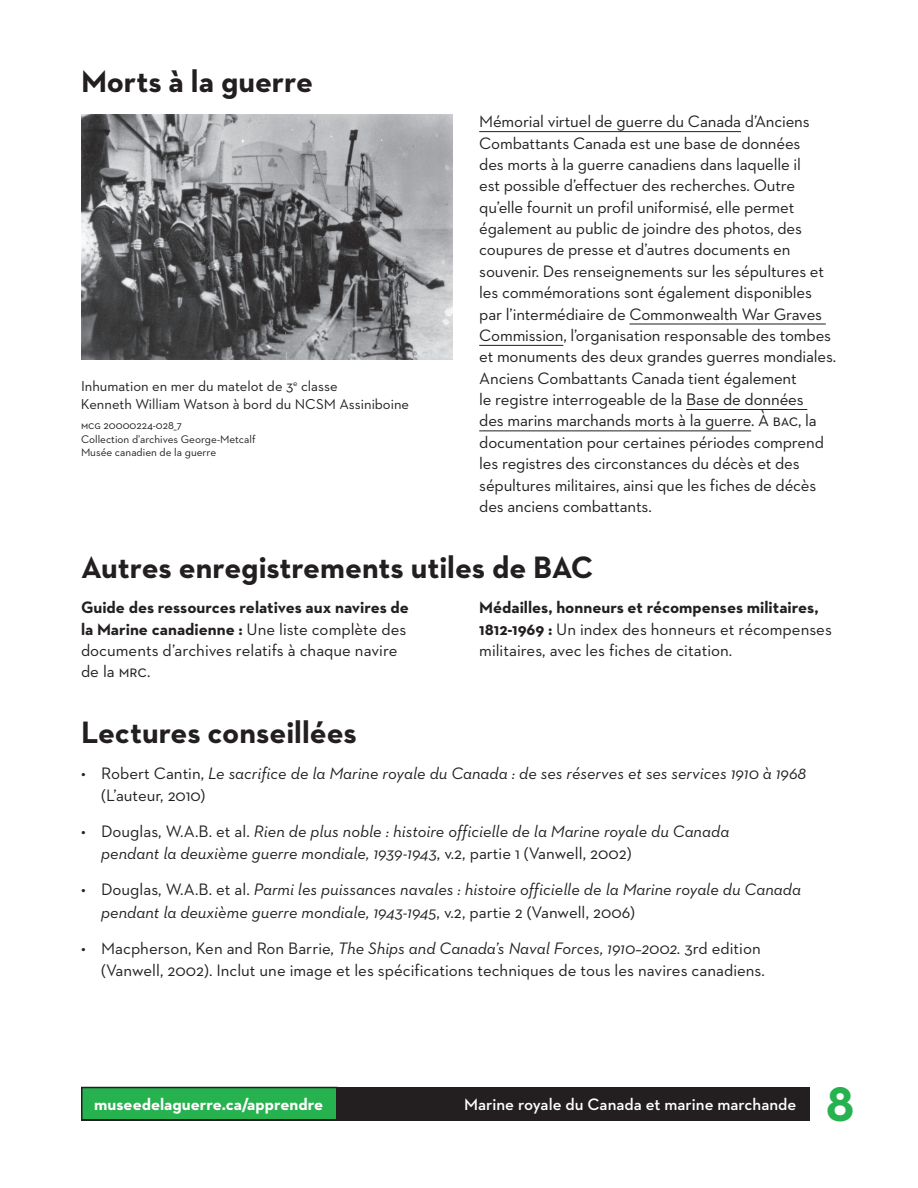
<style>
.page{position:relative;width:918px;height:1188px;background:#fff}
.page>*{position:absolute;margin:0;border:0;box-sizing:border-box;transform-origin:0 0}
.t1{font:700 49.5px "Neutraface 2 Text";color:#27b250}
.t2{font:700 31.5px "Neutraface 2 Text";color:#231f20}
.t3{font:16.8px/21.5px "Neutraface 2 Text";letter-spacing:-.01em;color:#231f20}
.t4{font:italic 16.8px/22.5px "Neutraface 2 Text";color:#231f20}
.t5{font:600 16.8px "Neutraface 2 Text";color:#fff}
.t6{font:700 16.8px "Neutraface 2 Text";color:#fff}
.t7{font:14.7px/18px "Neutraface 2 Text";color:#231f20}
.t8{font:11.25px/13.5px "Neutraface 2 Text";color:#231f20}
.s1{font-weight:700}
.s2{font-style:normal}
.s3{font-style:italic}
</style>
<div class="page">
<div style="left:81px;top:1087px;width:729px;height:33px;background:#231f20"></div>
<div style="left:82px;top:1088px;width:255px;height:32px;background:#27b250"></div>
<div style="left:81px;top:1087px;width:257px;height:33px;border:2px solid #231f20"></div>
<hr style="left:479px;top:131px;width:262px;height:1px;background:#231f20">
<hr style="left:629px;top:324px;width:197px;height:1px;background:#231f20">
<hr style="left:479px;top:345px;width:84px;height:1px;background:#231f20">
<hr style="left:686px;top:409px;width:121px;height:1px;background:#231f20">
<hr style="left:479px;top:431px;width:272px;height:1px;background:#231f20">
<img style="left:81px;top:114px;width:371px;height:245px">
<h2 class="t2" style="left:81px;top:61px;width:234px">Morts à la guerre</h2>
<p class="t7" style="left:81px;top:377px;width:330px">Inhumation en mer du matelot de 3<sup>e</sup> classe<br>Kenneth William Watson à bord du NCSM Assiniboine</p>
<p class="t8" style="left:81px;top:419px;width:176px">mcg 20000224-028_7<br>Collection d’archives George-Metcalf<br>Musée canadien de la guerre</p>
<p class="t3" style="left:479px;top:110px;width:359px">Mémorial virtuel de guerre du Canada d’Anciens Combattants Canada est une base de données<br>des morts à la guerre canadiens dans laquelle il<br>est possible d’effectuer des recherches. Outre qu’elle fournit un profil uniformisé, elle permet également au public de joindre des photos, des coupures de presse et d’autres documents en souvenir. Des renseignements sur les sépultures et les commémorations sont également disponibles par l’intermédiaire de Commonwealth War Graves Commission, l’organisation responsable des tombes et monuments des deux grandes guerres mondiales.<br>Anciens Combattants Canada tient également<br>le registre interrogeable de la Base de données<br>des marins marchands morts à la guerre. À bac, la documentation pour certaines périodes comprend les registres des circonstances du décès et des sépultures militaires, ainsi que les fiches de décès des anciens combattants.</p>
<h2 class="t2" style="left:81px;top:547px;width:514px">Autres enregistrements utiles de BAC</h2>
<p class="t3" style="left:81px;top:596px;width:330px"><span class="s1">Guide des ressources relatives aux navires de la Marine canadienne :</span> Une liste complète des documents d’archives relatifs à chaque navire de la mrc.</p>
<p class="t3" style="left:479px;top:596px;width:354px"><span class="s1">Médailles, honneurs et récompenses militaires,<br>1812-1969 :</span> Un index des honneurs et récompenses militaires, avec les fiches de citation.</p>
<h2 class="t2" style="left:81px;top:712px;width:277px">Lectures conseillées</h2>
<p class="t4" style="left:101px;top:761px;width:707px;text-indent:-20px"><span class="s2">• Robert Cantin,</span> Le sacrifice de la Marine royale du Canada : de ses réserves et ses services 1910 à 1968 <span class="s2">(L’auteur, 2010)</span></p>
<p class="t4" style="left:101px;top:820px;width:630px;text-indent:-20px"><span class="s2">• Douglas, W.A.B. et al.</span> Rien de plus noble : histoire officielle de la Marine royale du Canada pendant la deuxième guerre mondiale, 1939-1943<span class="s2">, v.2, partie 1 (Vanwell, 2002)</span></p>
<p class="t4" style="left:101px;top:878px;width:701px;text-indent:-20px"><span class="s2">• Douglas, W.A.B. et al.</span> Parmi les puissances navales : histoire officielle de la Marine royale du Canada pendant la deuxième guerre mondiale, 1943-1945<span class="s2">, v.2, partie 2 (Vanwell, 2006)</span></p>
<p class="t3" style="left:81px;top:937px;width:685px;line-height:22.5px;text-align:right">• Macpherson, Ken and Ron Barrie, <span class="s3">The Ships and Canada’s Naval Forces, 1910–2002</span>. 3rd edition (Vanwell, 2002). Inclut une image et les spécifications techniques de tous les navires canadiens.</p>
<p class="t6" style="left:94px;top:1094px;width:230px">museedelaguerre.ca/apprendre</p>
<p class="t5" style="left:464px;top:1094px;width:334px">Marine royale du Canada et marine marchande</p>
<h1 class="t1" style="left:826px;top:1072px;width:30px">8</h1>
</div>
